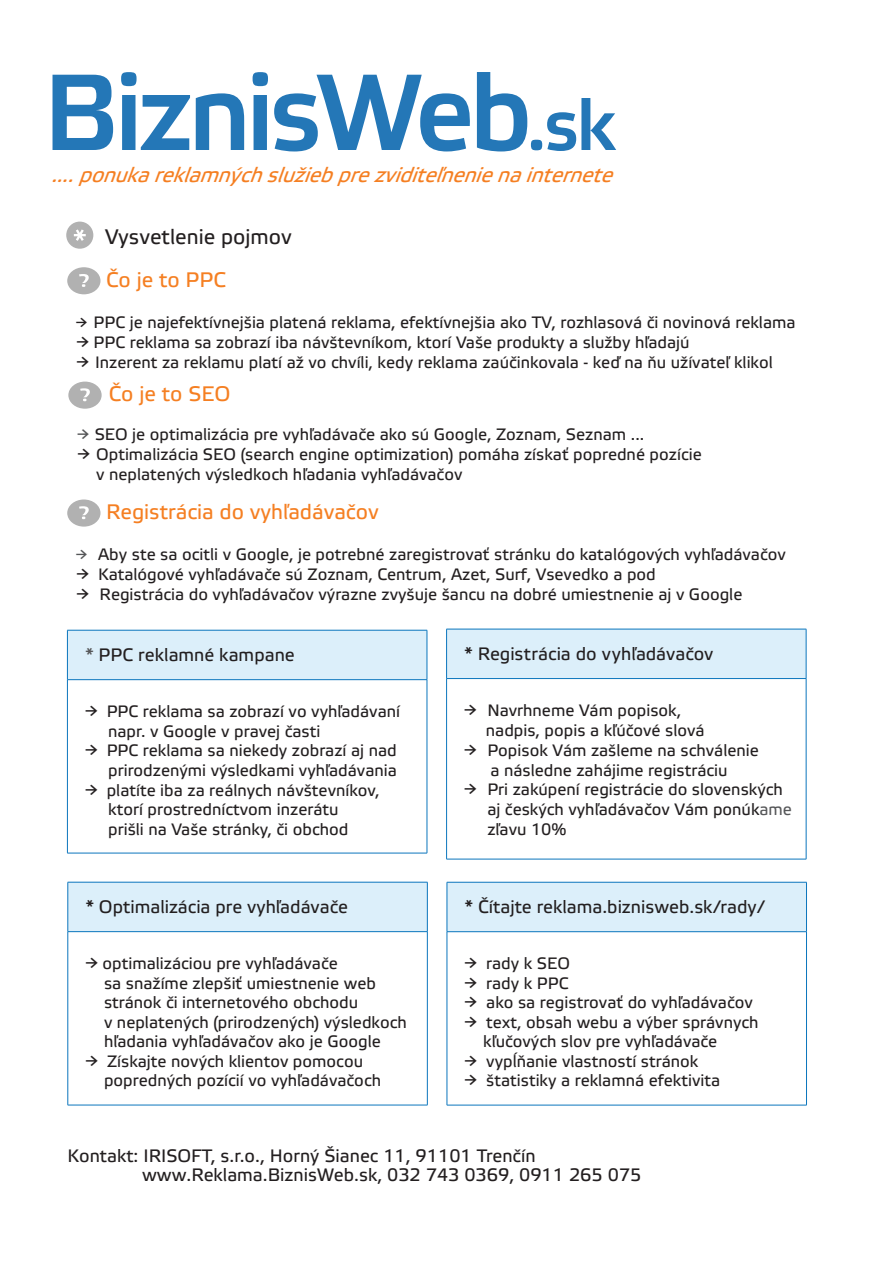
<style>
.page{position:relative;width:893px;height:1263px;background:#fff}
.page>*{position:absolute;margin:0;border:0;box-sizing:border-box;transform-origin:0 0}
.t1{font:108px "Elektra Medium Pro";letter-spacing:-.05em;color:#2477b7}
.t2{font:italic 21px "Elektra Text Pro";color:#f57f22}
.t3{font:21px "Elektra Text Pro";color:#f57f22}
.t4{font:21px "Elektra Text Pro";color:#231f20}
.t5{font:18px/19.5px "Elektra Text Pro";color:#231f20}
.t6{font:16.5px/19.8px "Elektra Text Pro";color:#231f20}
.t7{font:15px "Elektra Text Pro";color:#545557}
.s1{font-size:72px}
.s2{font-size:15px}
.s3{font-size:15.75px;color:#545557}
.s4{color:#57585a}
</style>
<div class="page">
<div style="left:68px;top:882px;width:359px;height:50px;background:#dceffa"></div>
<hr style="left:68px;top:882px;width:360px;height:1px;background:#0c76bd">
<hr style="left:68px;top:882px;width:1px;height:49px;background:#0c76bd">
<hr style="left:427px;top:882px;width:1px;height:49px;background:#0c76bd">
<hr style="left:68px;top:931px;width:360px;height:1px;background:#0c76bd">
<hr style="left:68px;top:932px;width:1px;height:173px;background:#0c76bd">
<hr style="left:427px;top:932px;width:1px;height:173px;background:#0c76bd">
<hr style="left:68px;top:1105px;width:360px;height:1px;background:#0c76bd">
<div style="left:67px;top:267px;width:34px;height:27px;background:#b1b1b1;border-radius:50%"></div>
<svg style="left:79px;top:274px;width:10px;height:13px"></svg>
<div style="left:66px;top:222px;width:27px;height:27px;background:#b1b1b1;border-radius:50%"></div>
<svg style="left:74px;top:229px;width:12px;height:12px"></svg>
<div style="left:447px;top:882px;width:359px;height:50px;background:#dceffa"></div>
<hr style="left:447px;top:882px;width:360px;height:1px;background:#0c76bd">
<hr style="left:447px;top:882px;width:1px;height:49px;background:#0c76bd">
<hr style="left:806px;top:882px;width:1px;height:49px;background:#0c76bd">
<hr style="left:447px;top:931px;width:360px;height:1px;background:#0c76bd">
<hr style="left:447px;top:932px;width:1px;height:173px;background:#0c76bd">
<hr style="left:806px;top:932px;width:1px;height:173px;background:#0c76bd">
<hr style="left:447px;top:1105px;width:360px;height:1px;background:#0c76bd">
<div style="left:68px;top:382px;width:34px;height:27px;background:#b1b1b1;border-radius:50%"></div>
<svg style="left:80px;top:388px;width:10px;height:13px"></svg>
<div style="left:67px;top:630px;width:360px;height:50px;background:#dceffa"></div>
<hr style="left:67px;top:630px;width:360px;height:1px;background:#0c76bd">
<hr style="left:67px;top:630px;width:1px;height:49px;background:#0c76bd">
<hr style="left:427px;top:630px;width:1px;height:49px;background:#0c76bd">
<hr style="left:67px;top:679px;width:360px;height:1px;background:#0c76bd">
<hr style="left:67px;top:680px;width:1px;height:173px;background:#0c76bd">
<hr style="left:427px;top:680px;width:1px;height:173px;background:#0c76bd">
<hr style="left:67px;top:853px;width:360px;height:1px;background:#0c76bd">
<div style="left:447px;top:629px;width:359px;height:49px;background:#dceffa"></div>
<hr style="left:446px;top:629px;width:360px;height:1px;background:#0c76bd">
<hr style="left:446px;top:629px;width:1px;height:49px;background:#0c76bd">
<hr style="left:806px;top:629px;width:1px;height:49px;background:#0c76bd">
<hr style="left:446px;top:678px;width:360px;height:1px;background:#0c76bd">
<hr style="left:446px;top:679px;width:1px;height:180px;background:#0c76bd">
<hr style="left:806px;top:679px;width:1px;height:180px;background:#0c76bd">
<hr style="left:446px;top:859px;width:360px;height:1px;background:#0c76bd">
<div style="left:67px;top:499px;width:34px;height:28px;background:#b1b1b1;border-radius:50%"></div>
<svg style="left:79px;top:506px;width:10px;height:13px"></svg>
<h1 class="t1" style="left:43px;top:54px;width:575px">BiznisWeb<span class="s1">.sk</span></h1>
<p class="t2" style="left:51px;top:163px;width:571px">....ponukareklamnýchslužiebprezviditeľnenienainternete</p>
<p class="t4" style="left:105px;top:226px;width:188px">Vysvetlenie pojmov</p>
<p class="t3" style="left:106px;top:268px;width:121px">Čo je to PPC</p>
<p class="t6" style="left:76px;top:313px;width:721px"><span class="s2">→</span> PPC je najefektívnejšia platená reklama, efektívnejšia ako TV, rozhlasová či novinová reklama</p>
<p class="t6" style="left:77px;top:353px;width:697px">→ Inzerent za reklamu platí až vo chvíli, kedy reklama zaúčinkovala - keď na ňu užívateľ klikol</p>
<p class="t6" style="left:77px;top:333px;width:614px">→ PPC reklama sa zobrazí iba návštevníkom, ktorí Vaše produkty a služby hľadajú</p>
<p class="t3" style="left:109px;top:383px;width:123px">Čo je to SEO</p>
<p class="t6" style="left:78px;top:425px;width:568px"><span class="s3">→</span> SEO je optimalizácia pre vyhľadávače ako sú Google, Zoznam, Seznam ...</p>
<p class="t6" style="left:96px;top:445px;width:607px;text-indent:-18px">→ Optimalizácia SEO (search engine optimization) pomáha získať popredné pozície v neplatených výsledkoch hľadania vyhľadávačov</p>
<p class="t3" style="left:106px;top:500px;width:274px">Registrácia do vyhľadávačov</p>
<p class="t7" style="left:76px;top:547px;width:13px">→</p>
<p class="t6" style="left:77px;top:565px;width:14px">→</p>
<p class="t6" style="left:77px;top:585px;width:14px">→</p>
<p class="t6" style="left:98px;top:545px;width:689px">Aby ste sa ocitli v Google, je potrebné zaregistrovať stránku do katalógových vyhľadávačov</p>
<p class="t6" style="left:98px;top:565px;width:646px">Katalógové vyhľadávače sú Zoznam, Centrum, Azet, Surf, Vsevedko a pod<br>Registrácia do vyhľadávačov výrazne zvyšuje šancu na dobré umiestnenie aj v Google</p>
<p class="t5" style="left:85px;top:646px;width:211px"><span class="s4">*</span> PPC reklamné kampane</p>
<p class="t6" style="left:108px;top:702px;width:293px;text-indent:-23px">→ PPC reklama sa zobrazí vo vyhľadávaní napr. v Google v pravej časti</p>
<p class="t6" style="left:85px;top:741px;width:313px;text-align:right">→ PPC reklama sa niekedy zobrazí aj nad prirodzenými výsledkami vyhľadávania</p>
<p class="t6" style="left:108px;top:781px;width:273px;text-indent:-23px">→ platíte iba za reálnych návštevníkov, ktorí prostredníctvom inzerátu<br>prišli na Vaše stránky, či obchod</p>
<p class="t5" style="left:86px;top:898px;width:264px">* Optimalizácia pre vyhľadávače</p>
<p class="t6" style="left:104px;top:954px;width:304px;text-indent:-18px">→ optimalizáciou pre vyhľadávače<br>sa snažíme zlepšiť umiestnenie web stránok či internetového obchodu<br>v neplatených (prirodzených) výsledkoch hľadania vyhľadávačov ako je Google</p>
<p class="t6" style="left:104px;top:1052px;width:279px;text-indent:-18px">→ Získajte nových klientov pomocou popredných pozícií vo vyhľadávačoch</p>
<p class="t5" style="left:465px;top:645px;width:250px">* Registrácia do vyhľadávačov</p>
<p class="t6" style="left:465px;top:701px;width:14px">→</p>
<p class="t6" style="left:487px;top:701px;width:195px">Navrhneme Vám popisok,</p>
<p class="t6" style="left:465px;top:740px;width:14px">→</p>
<p class="t6" style="left:486px;top:721px;width:274px">nadpis, popis a kľúčové slová<br>Popisok Vám zašleme na schválenie</p>
<p class="t6" style="left:465px;top:780px;width:14px">→</p>
<p class="t6" style="left:487px;top:761px;width:306px">a následne zahájime registráciu<br>Pri zakúpení registrácie do slovenských aj českých vyhľadávačov Vám ponúk<span class="s4">ame </span>zľavu 10%</p>
<p class="t5" style="left:465px;top:898px;width:301px">* Čítajte reklama.biznisweb.sk/rady/</p>
<p class="t6" style="left:465px;top:954px;width:106px">→ rady k SEO</p>
<p class="t6" style="left:465px;top:974px;width:105px">→ rady k PPC</p>
<p class="t6" style="left:465px;top:993px;width:289px">→ ako sa registrovať do vyhľadávačov</p>
<p class="t6" style="left:483px;top:1013px;width:277px;text-indent:-18px">→ text, obsah webu a výber správnych kľučových slov pre vyhľadávače</p>
<p class="t6" style="left:465px;top:1052px;width:235px">→ vypĺňanie vlastností stránok</p>
<p class="t6" style="left:465px;top:1071px;width:257px">→ štatistiky a reklamná efektivita</p>
<p class="t5" style="left:142px;top:1146px;width:501px;text-indent:-75px">Kontakt: IRISOFT, s.r.o., Horný Šianec 11, 91101 Trenčín www.Reklama.BiznisWeb.sk, 032 743 0369, 0911 265 075</p>
</div>
